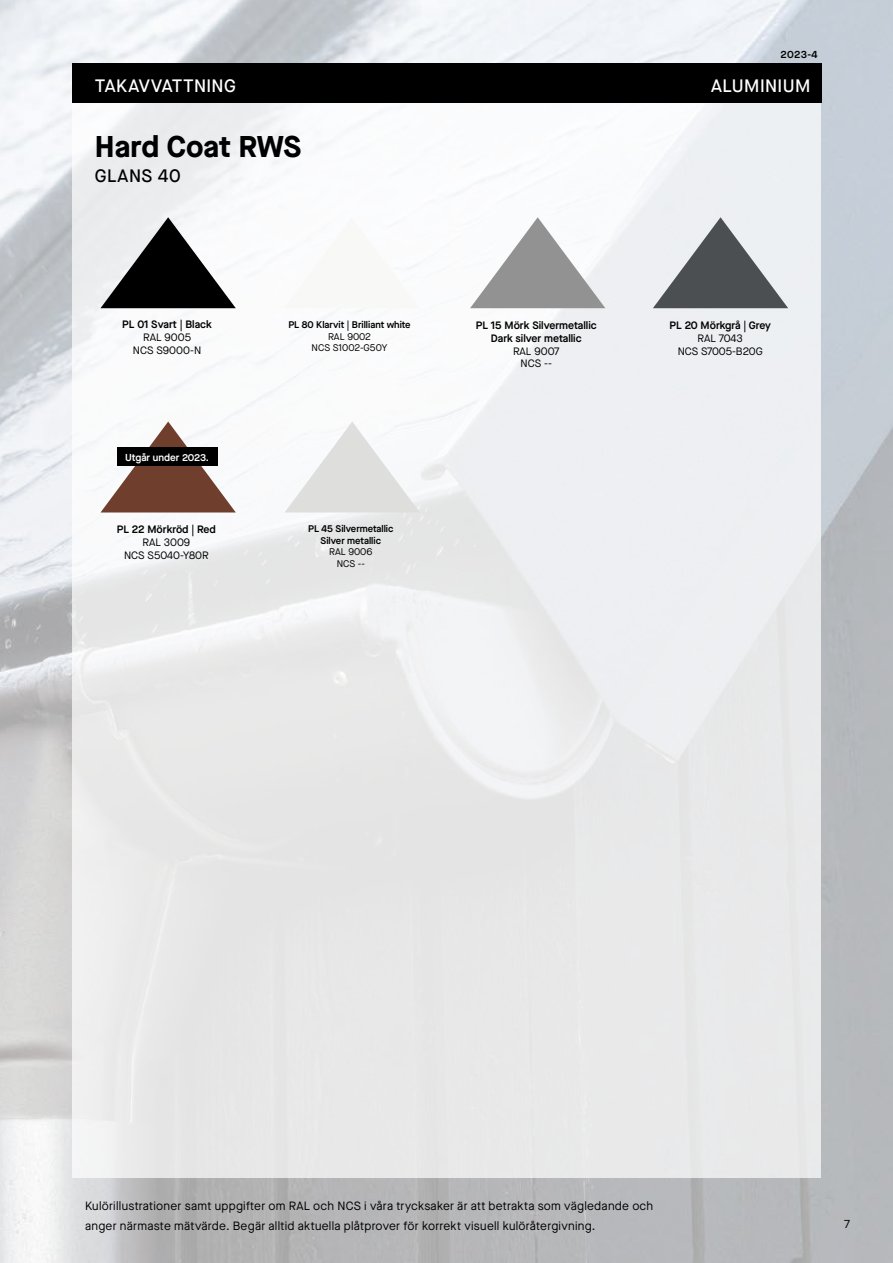
<style>
.page{position:relative;width:893px;height:1263px;background:#fff}
.page>*{position:absolute;margin:0;border:0;box-sizing:border-box;transform-origin:0 0}
.t1{font:700 30px "Maison Neue";letter-spacing:-.005em;color:#000}
.t2{font:500 18px "Maison Neue";letter-spacing:.02em;color:#fff}
.t3{font:500 18px "Maison Neue";letter-spacing:.03em;color:#000}
.t4{font:12px/19.5px "Maison Neue";letter-spacing:.02em;color:#000}
.t5{font:600 10.8px/12.9px "Maison Neue";color:#000;text-align:center}
.t6{font:10.8px/12.9px "Maison Neue";color:#000;text-align:center}
.t7{font:600 10.5px "Maison Neue";color:#000}
.t8{font:600 10.2px "Maison Neue";color:#fff}
.t9{font:600 9.6px/11.6px "Maison Neue";color:#000;text-align:center}
.t10{font:9.6px/11.6px "Maison Neue";color:#000;text-align:center}
</style>
<div class="page">
<img style="left:0;top:0;width:893px;height:1263px">
<div style="left:72px;top:103px;width:749px;height:1075px;background:linear-gradient(to bottom,#f5f7f9,#e5e4e5)"></div>
<div style="left:72px;top:64px;width:750px;height:39px;background:#000"></div>
<svg style="left:100px;top:217px;width:136px;height:91px"></svg>
<svg style="left:284px;top:217px;width:135px;height:91px"></svg>
<svg style="left:285px;top:422px;width:135px;height:90px"></svg>
<svg style="left:470px;top:217px;width:135px;height:91px"></svg>
<svg style="left:653px;top:217px;width:135px;height:91px;background:#9c9fa1"></svg>
<svg style="left:101px;top:422px;width:135px;height:90px"></svg>
<div style="left:117px;top:448px;width:100px;height:18px;background:#000"></div>
<p class="t7" style="left:781px;top:47px;width:39px">2023-4</p>
<h2 class="t2" style="left:95px;top:74px;width:142px">TAKAVVATTNING</h2>
<h2 class="t2" style="left:711px;top:74px;width:101px">ALUMINIUM</h2>
<h1 class="t1" style="left:95px;top:125px;width:208px">Hard Coat RWS</h1>
<h2 class="t3" style="left:95px;top:164px;width:87px">GLANS 40</h2>
<p class="t5" style="left:122px;top:318px;width:91px">PL 01 Svart | Black</p>
<p class="t6" style="left:133px;top:331px;width:70px">RAL 9005<br>NCS S9000-N</p>
<p class="t8" style="left:125px;top:450px;width:85px">Utgår under 2023.</p>
<p class="t5" style="left:117px;top:523px;width:101px">PL 22 Mörkröd | Red</p>
<p class="t6" style="left:124px;top:536px;width:86px">RAL 3009<br>NCS S5040-Y80R</p>
<p class="t9" style="left:288px;top:319px;width:124px">PL 80 Klarvit | Brilliant white</p>
<p class="t10" style="left:312px;top:330px;width:77px">RAL 9002<br>NCS S1002-G50Y</p>
<p class="t9" style="left:308px;top:523px;width:87px">PL 45 Silvermetallic<br>Silver metallic</p>
<p class="t10" style="left:329px;top:546px;width:45px">RAL 9006<br>NCS --</p>
<p class="t5" style="left:476px;top:318px;width:122px">PL 15 Mörk Silvermetallic<br>Dark silver metallic</p>
<p class="t6" style="left:513px;top:344px;width:48px">RAL 9007<br>NCS --</p>
<p class="t5" style="left:670px;top:319px;width:103px">PL 20 Mörkgrå | Grey</p>
<p class="t6" style="left:678px;top:332px;width:87px">RAL 7043<br>NCS S7005-B20G</p>
<p class="t4" style="left:85px;top:1196px;width:570px">Kulörillustrationer samt uppgifter om RAL och NCS i våra trycksaker är att betrakta som vägledande och anger närmaste mätvärde. Begär alltid aktuella plåtprover för korrekt visuell kulöråtergivning.</p>
<p class="t4" style="left:844px;top:1214px;width:8px">7</p>
</div>
